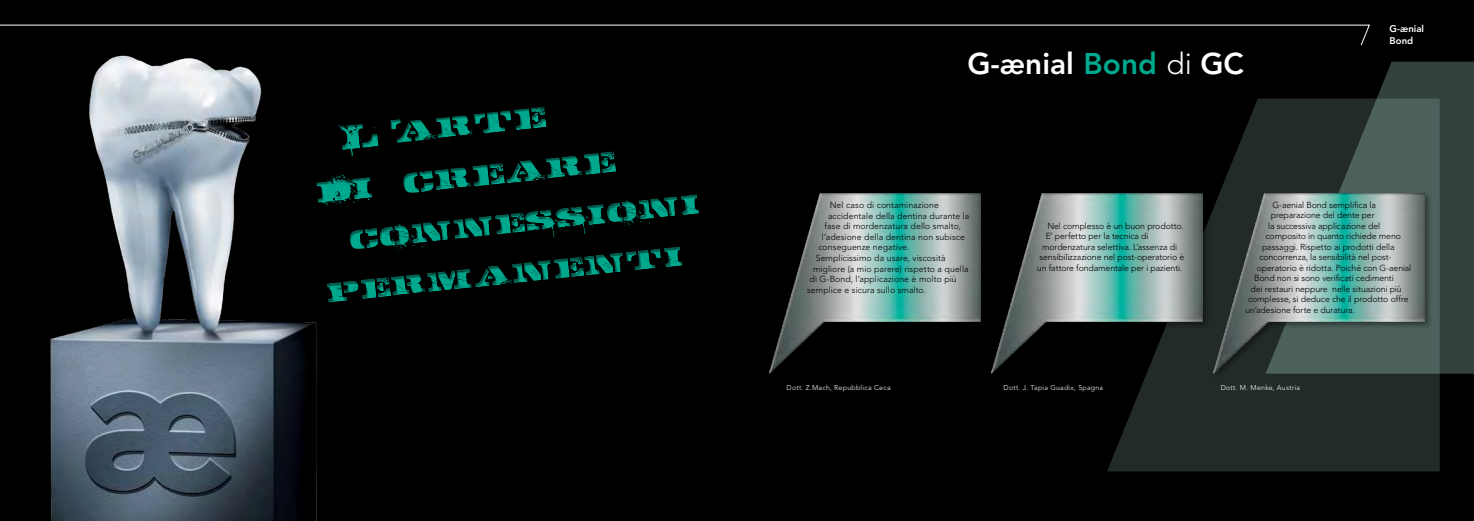
<style>
.page{position:relative;width:1474px;height:521px;background:#fff}
.page>*{position:absolute;margin:0;border:0;box-sizing:border-box;transform-origin:0 0}
.t1{font:800 29.75px "Avenir";color:#fff}
.t2{font:800 9.62px/11.5px "Avenir";color:#fff}
.t3{font:300 8.75px "Avenir";letter-spacing:-.01em;color:#000}
.t4{font:300 8.75px "Avenir";letter-spacing:.01em;color:#000}
.t5{font:300 7px "Avenir";letter-spacing:.035em;color:#fff}
.s1{color:#00a88e}
.s2{font-weight:300}
</style>
<div class="page">
<div style="left:729px;top:0;width:744px;height:521px;background:#000"></div>
<div style="left:0;top:0;width:744px;height:521px;background:#000"></div>
<svg style="left:1107px;top:99px;width:332px;height:372px;fill:#222b29"></svg>
<svg style="left:1265px;top:62px;width:208px;height:312px"></svg>
<img style="left:769px;top:193px;width:211px;height:180px">
<div style="left:990px;top:192px;width:220px;height:188px;background:#000;opacity:.4"></div>
<img style="left:991px;top:193px;width:211px;height:180px">
<div style="left:1212px;top:192px;width:220px;height:188px;background:#000;opacity:.4"></div>
<img style="left:1213px;top:193px;width:211px;height:180px">
<svg style="left:0;top:24px;width:1370px;height:22px"></svg>
<img style="left:50px;top:55px;width:267px;height:466px">
<div style="left:307px;top:101px;width:394px;height:210px;background:#000;opacity:.45"></div>
<h1 class="t1" style="left:967px;top:46px;width:278px">G-ænial <span class="s1">Bond</span> <span class="s2">di</span> GC</h1>
<p class="t2" style="left:1389px;top:23px;width:36px">G-ænial<br>Bond</p>
<p class="t3" style="left:829px;top:200px;width:111px">Nel caso di contaminazione</p>
<p class="t3" style="left:828px;top:211px;width:143px">accidentale della dentina durante la</p>
<p class="t4" style="left:824px;top:221px;width:138px">fase di mordenzatura dello smalto,</p>
<p class="t3" style="left:822px;top:232px;width:145px">l’adesione della dentina non subisce</p>
<p class="t3" style="left:818px;top:242px;width:92px">conseguenze negative.</p>
<p class="t4" style="left:815px;top:253px;width:131px">Semplicissimo da usare, viscosità</p>
<p class="t3" style="left:813px;top:263px;width:157px">migliore (a mio parere) rispetto a quella</p>
<p class="t3" style="left:809px;top:274px;width:149px">di G-Bond, l’applicazione è molto più</p>
<p class="t3" style="left:807px;top:284px;width:120px">semplice e sicura sullo smalto.</p>
<p class="t3" style="left:1047px;top:221px;width:138px">Nel complesso è un buon prodotto.</p>
<p class="t3" style="left:1045px;top:231px;width:104px">E’ perfetto per la tecnica di</p>
<p class="t3" style="left:1042px;top:242px;width:136px">mordenzatura selettiva. L’assenza di</p>
<p class="t3" style="left:1039px;top:252px;width:146px">sensibilizzazione nel post-operatorio è</p>
<p class="t3" style="left:1036px;top:263px;width:147px">un fattore fondamentale per i pazienti.</p>
<p class="t3" style="left:1272px;top:199px;width:105px">G-aenial Bond semplifica la</p>
<p class="t3" style="left:1270px;top:210px;width:105px">preparazione del dente per</p>
<p class="t3" style="left:1268px;top:220px;width:114px">la successiva applicazione del</p>
<p class="t3" style="left:1265px;top:231px;width:137px">composito in quanto richiede meno</p>
<p class="t3" style="left:1261px;top:241px;width:134px">passaggi. Rispetto ai prodotti della</p>
<p class="t3" style="left:1259px;top:252px;width:133px">concorrenza, la sensibilità nel post-</p>
<p class="t3" style="left:1256px;top:262px;width:156px">operatorio è ridotta. Poiché con G-aenial</p>
<p class="t3" style="left:1254px;top:273px;width:141px">Bond non si sono verificati cedimenti</p>
<p class="t3" style="left:1250px;top:283px;width:153px">dei restauri neppure nelle situazioni più</p>
<p class="t3" style="left:1247px;top:294px;width:162px">complesse, si deduce che il prodotto offre</p>
<p class="t3" style="left:1245px;top:304px;width:111px">un’adesione forte e duratura.</p>
<p class="t5" style="left:786px;top:383px;width:106px">Dott. Z.Mach, Repubblica Ceca</p>
<p class="t5" style="left:1003px;top:383px;width:101px">Dott. J. Tapia Guadix, Spagna</p>
<p class="t5" style="left:1220px;top:383px;width:81px">Dott. M. Menke, Austria</p>
</div>
